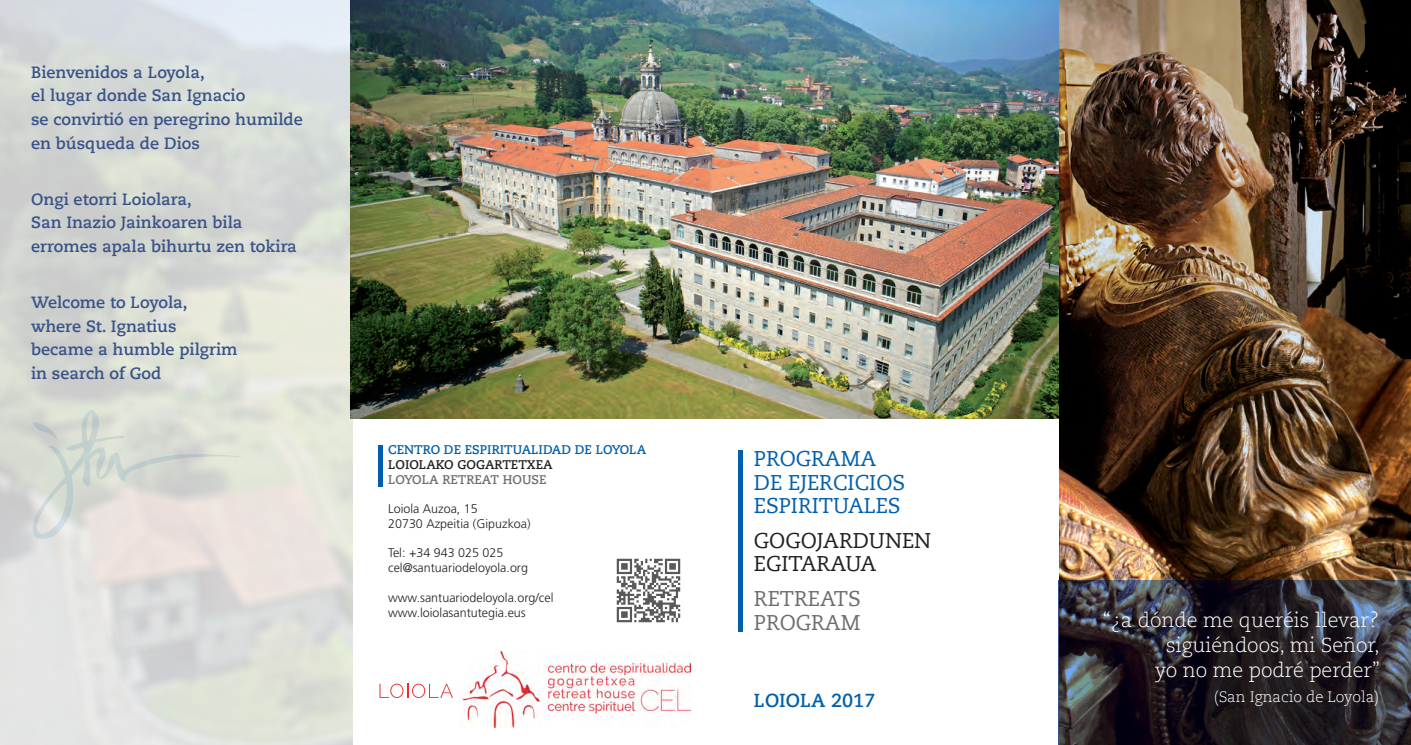
<style>
.page{position:relative;width:1411px;height:745px;background:#fff}
.page>*{position:absolute;margin:0;border:0;box-sizing:border-box;transform-origin:0 0}
.t1{font:21.25px/23.8px "Caecilia LT Std";color:#015fad}
.t2{font:21.25px/23.8px "Caecilia LT Std";color:#231f20}
.t3{font:21.25px/23.8px "Caecilia LT Std";color:#6d6e71}
.t4{font:300 20px/25px "Caecilia LT Std";color:#fff;text-align:right}
.t5{font:700 18.75px "Caecilia LT Std";color:#015fad}
.t6{font:700 16.25px/23.8px "Caecilia LT Std";color:#395388}
.t7{font:300 15px "Caecilia LT Std";color:#fff}
.t8{font:300 12.5px/15px "Frutiger";color:#231f20}
.t9{font:700 12.5px "Caecilia LT Std";color:#015fad}
.t10{font:700 12.5px "Caecilia LT Std";color:#231f20}
.t11{font:700 12.5px "Caecilia LT Std";color:#6d6e71}
</style>
<div class="page">
<img style="left:1059px;top:0;width:351px;height:580px">
<img style="left:0;top:0;width:352px;height:744px">
<svg style="left:1058px;top:580px;width:352px;height:164px;background:#2a272f"></svg>
<img style="left:616px;top:558px;width:65px;height:65px">
<img style="left:351px;top:0;width:707px;height:418px">
<div style="left:378px;top:444px;width:5px;height:42px;background:#015fad"></div>
<div style="left:738px;top:449px;width:5px;height:182px;background:#015fad"></div>
<img style="left:461px;top:651px;width:229px;height:76px">
<svg style="left:379px;top:683px;width:74px;height:14px"></svg>
<img style="left:31px;top:409px;width:210px;height:131px">
<p class="t6" style="left:31px;top:60px;width:273px">Bienvenidos a Loyola,<br>el lugar donde San Ignacio<br>se convirtió en peregrino humilde en búsqueda de Dios</p>
<p class="t6" style="left:31px;top:187px;width:267px">Ongi etorri Loiolara,<br>San Inazio Jainkoaren bila erromes apala bihurtu zen tokira</p>
<p class="t6" style="left:31px;top:290px;width:208px">Welcome to Loyola, where St. Ignatius became a humble pilgrim in search of God</p>
<p class="t9" style="left:388px;top:442px;width:259px">CENTRO DE ESPIRITUALIDAD DE LOYOLA</p>
<p class="t10" style="left:388px;top:457px;width:166px">LOIOLAKO GOGARTETXEA</p>
<p class="t11" style="left:388px;top:472px;width:160px">LOYOLA RETREAT HOUSE</p>
<p class="t8" style="left:388px;top:502px;width:144px">Loiola Auzoa, 15<br>20730 Azpeitia (Gipuzkoa)</p>
<p class="t8" style="left:388px;top:546px;width:141px">Tel: +34 943 025 025 cel@santuariodeloyola.org</p>
<p class="t8" style="left:388px;top:590px;width:167px">www.santuariodeloyola.org/cel www.loiolasantutegia.eus</p>
<h1 class="t1" style="left:754px;top:446px;width:153px">PROGRAMA<br>DE EJERCICIOS<br>ESPIRITUALES</h1>
<h1 class="t2" style="left:754px;top:528px;width:179px">GOGOJARDUNEN<br>EGITARAUA</h1>
<h1 class="t3" style="left:754px;top:586px;width:108px">RETREATS<br>PROGRAM</h1>
<p class="t5" style="left:754px;top:689px;width:123px">LOIOLA 2017</p>
<p class="t4" style="left:1102px;top:609px;width:278px">“¿a dónde me queréis llevar? siguiéndoos, mi Señor,<br>yo no me podré perder”</p>
<p class="t7" style="left:1213px;top:690px;width:167px">(San Ignacio de Loyola)</p>
</div>
